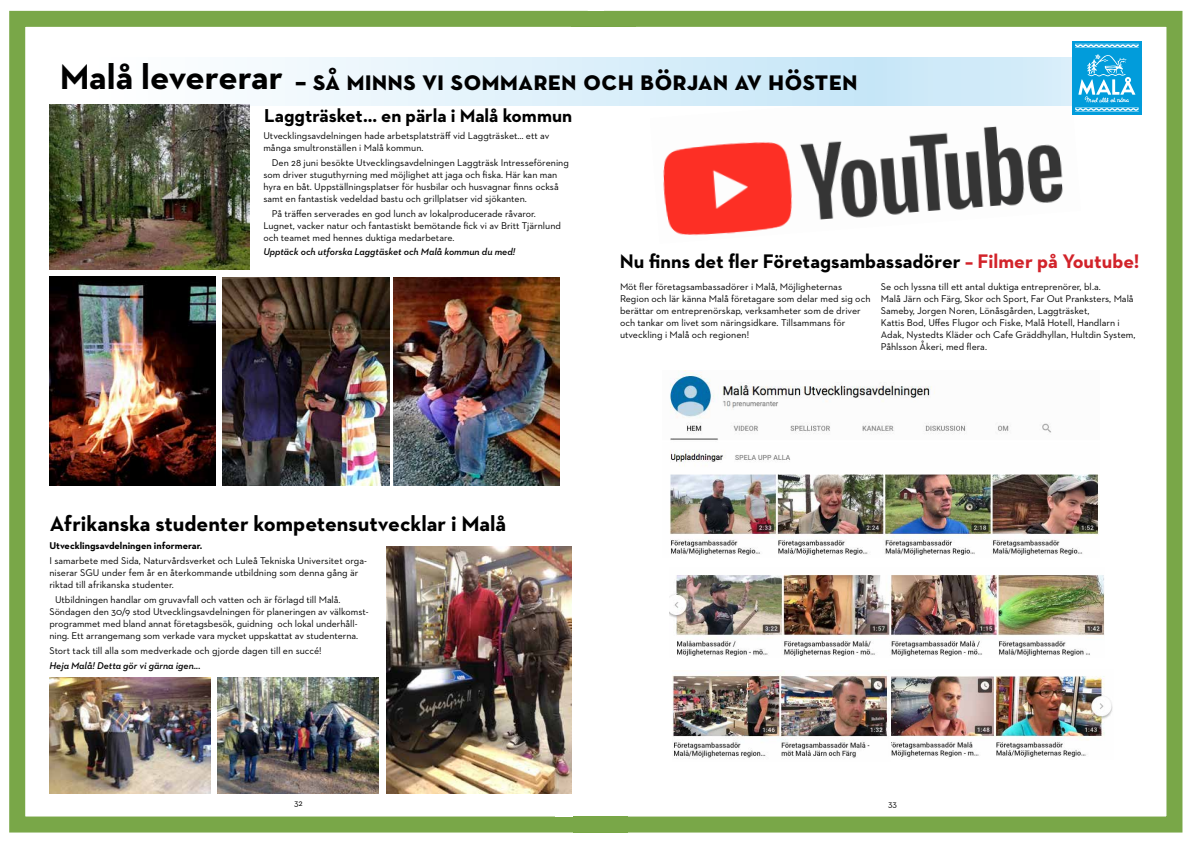
<style>
.page{position:relative;width:1191px;height:842px;background:#fff}
.page>*{position:absolute;margin:0;border:0;box-sizing:border-box;transform-origin:0 0}
.t1{font:28px "Neutra Text Bold SC";color:#000}
.t2{font:700 22px "Neutraface 2 Text";color:#000}
.t3{font:700 20px "Neutraface 2 Text";color:#000}
.t4{font:700 19px "Neutraface 2 Text";color:#000}
.t5{font:10px/12px "Neutraface 2 Text";color:#000}
.t6{font:italic 600 10px "Neutraface 2 Text";color:#000}
.t7{font:700 10px "Neutraface 2 Text";color:#000}
.t8{font:9px "Neutraface 2 Text";color:#000}
.s1{font-family:"Neutraface 2 Text";font-weight:700;font-size:36px}
.s2{color:#d2232a}
</style>
<div class="page">
<div style="left:9px;top:11px;width:578px;height:821px;border:16px solid #79a748"></div>
<div style="left:604px;top:11px;width:578px;height:821px;border:16px solid #79a748"></div>
<div style="left:555px;top:27px;width:71px;height:789px;background:#fff"></div>
<div style="left:581px;top:11px;width:54px;height:16px;background:#79a748"></div>
<div style="left:573px;top:816px;width:54px;height:16px;background:#79a748"></div>
<img style="left:49px;top:678px;width:161px;height:116px">
<img style="left:217px;top:678px;width:161px;height:116px">
<img style="left:386px;top:546px;width:185px;height:248px">
<img style="left:670px;top:370px;width:429px;height:185px">
<img style="left:669px;top:575px;width:435px;height:81px">
<img style="left:891px;top:676px;width:222px;height:81px">
<img style="left:672px;top:674px;width:217px;height:85px">
<img style="left:649px;top:105px;width:432px;height:131px">
<svg style="left:90px;top:58px;width:1052px;height:47px"></svg>
<div style="left:1072px;top:41px;width:69px;height:73px;background:#019cdb"></div>
<svg style="left:1075px;top:54px;width:63px;height:58px"></svg>
<svg style="left:1075px;top:44px;width:63px;height:4px"></svg>
<img style="left:223px;top:277px;width:166px;height:209px">
<img style="left:394px;top:277px;width:165px;height:209px">
<img style="left:50px;top:105px;width:200px;height:164px">
<img style="left:49px;top:276px;width:166px;height:210px">
<h1 class="t1" style="left:60px;top:63px;width:799px"><span class="s1">Malå levererar</span> – så minns vi sommaren och början av hösten</h1>
<h3 class="t4" style="left:264px;top:103px;width:309px">Laggträsket… en pärla i Malå kommun</h3>
<p class="t5" style="left:263px;top:129px;width:287px">Utvecklingsavdelningen hade arbetsplatsträff vid Laggträsket… ett av många smultronställen i Malå kommun.</p>
<p class="t5" style="left:263px;top:156px;width:307px;text-indent:8px">Den 28 juni besökte Utvecklingsavdelningen Laggträsk Intresseförening som driver stuguthyrning med möjlighet att jaga och fiska. Här kan man hyra en båt. Uppställningsplatser för husbilar och husvagnar finns också samt en fantastisk vedeldad bastu och grillplatser vid sjökanten.</p>
<p class="t5" style="left:263px;top:207px;width:299px;text-indent:8px">På träffen serverades en god lunch av lokalproducerade råvaror.<br>Lugnet, vacker natur och fantastiskt bemötande fick vi av Britt Tjärnlund och teamet med hennes duktiga medarbetare.</p>
<p class="t6" style="left:263px;top:246px;width:253px">Upptäck och utforska Laggtäsket och Malå kommun du med!</p>
<h3 class="t3" style="left:620px;top:249px;width:521px">Nu finns det fler Företagsambassadörer <span class="s2">– Filmer på Youtube!</span></h3>
<p class="t5" style="left:620px;top:281px;width:252px">Möt fler företagsambassadörer i Malå, Möjligheternas Region och lär känna Malå företagare som delar med sig och berättar om entreprenörskap, verksamheter som de driver och tankar om livet som näringsidkare. Tillsammans för utveckling i Malå och regionen!</p>
<p class="t5" style="left:881px;top:280px;width:256px">Se och lyssna till ett antal duktiga entreprenörer, bl.a.<br>Malå Järn och Färg, Skor och Sport, Far Out Pranksters, Malå Sameby, Jorgen Noren, Lönåsgården, Laggträsket,<br>Kattis Bod, Uffes Flugor och Fiske, Malå Hotell, Handlarn i Adak, Nystedts Kläder och Cafe Gräddhyllan, Hultdin System, Påhlsson Åkeri, med flera.</p>
<h2 class="t2" style="left:50px;top:509px;width:458px">Afrikanska studenter kompetensutvecklar i Malå</h2>
<p class="t7" style="left:49px;top:539px;width:154px">Utvecklingsavdelningen informerar.</p>
<p class="t5" style="left:49px;top:555px;width:319px">I samarbete med Sida, Naturvårdsverket och Luleå Tekniska Universitet orga&shy;niserar SGU under fem år en återkommande utbildning som denna gång är riktad till afrikanska studenter.</p>
<p class="t5" style="left:49px;top:593px;width:321px;text-indent:6px">Utbildningen handlar om gruvavfall och vatten och är förlagd till Malå.<br>Söndagen den 30/9 stod Utvecklingsavdelningen för planeringen av välkomst&shy;programmet med bland annat företagsbesök, guidning och lokal underhåll&shy;ning. Ett arrangemang som verkade vara mycket uppskattat av studenterna.</p>
<p class="t5" style="left:49px;top:644px;width:274px">Stort tack till alla som medverkade och gjorde dagen till en succé!</p>
<p class="t6" style="left:49px;top:659px;width:153px">Heja Malå! Detta gör vi gärna igen...</p>
<p class="t8" style="left:294px;top:798px;width:10px">32</p>
<p class="t8" style="left:888px;top:798px;width:10px">33</p>
</div>
